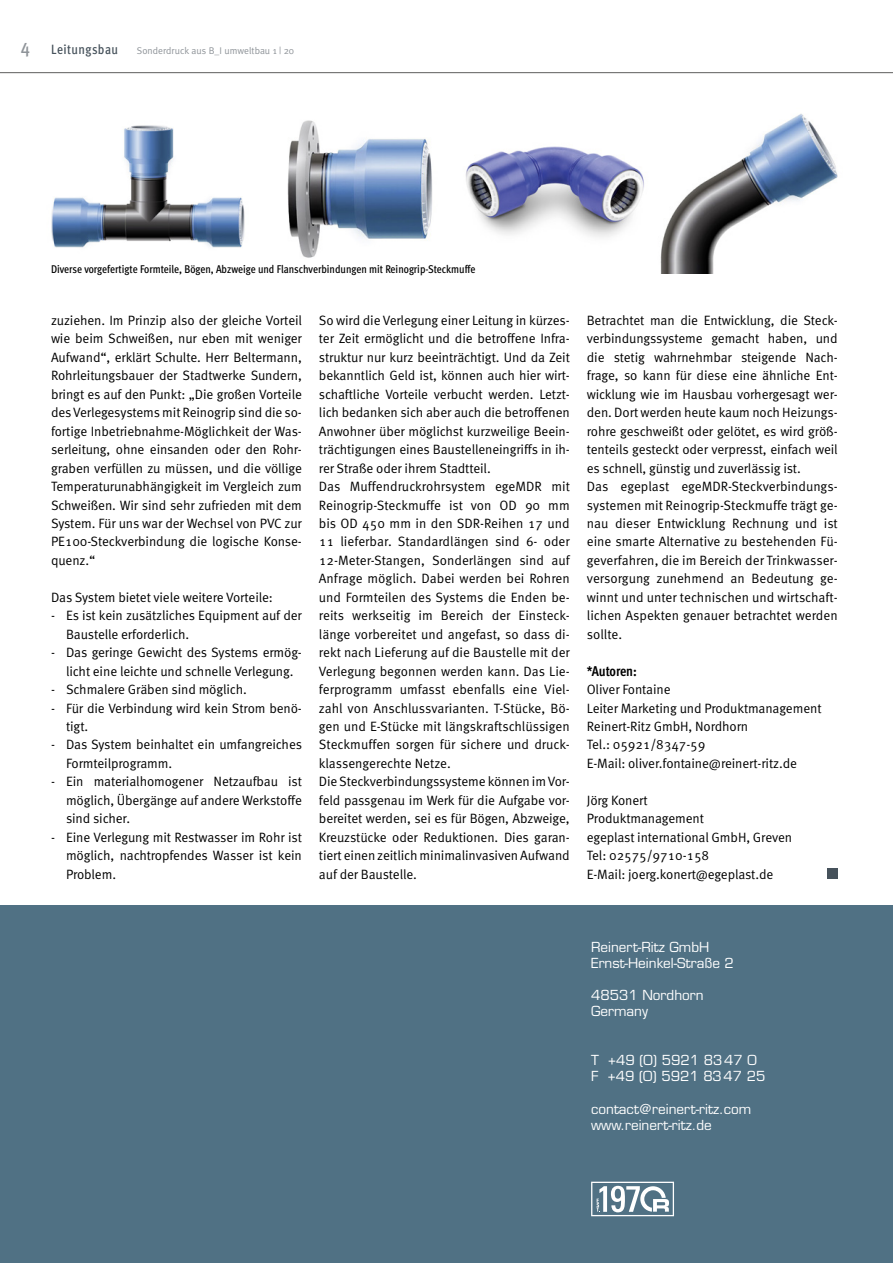
<style>
.page{position:relative;width:893px;height:1263px;background:#fff}
.page>*{position:absolute;margin:0;border:0;box-sizing:border-box;transform-origin:0 0}
.t1{font:700 condensed 14.25px "Meta OT";letter-spacing:-.01em;color:#000}
.t2{font:13.5px/18.5px "Meta OT";letter-spacing:-.01em;color:#000}
.t3{font:13.5px/16.2px "Eurostile LT Std";color:#fff}
.t4{font:500 condensed 13.5px "Meta OT";letter-spacing:.03em;color:#46525b}
.t5{font:500 condensed 11.25px "Meta OT";color:#000}
.t6{font:9.75px "Meta Plus Normal";color:#8f9499}
.s1{font-size:19.5px;color:#8f9499}
</style>
<div class="page">
<hr style="left:0;top:72px;width:893px;height:1px;background:#5e5e5d">
<div style="left:0;top:906px;width:893px;height:357px;background:#507184"></div>
<svg style="left:591px;top:1182px;width:83px;height:34px"></svg>
<img style="left:660px;top:114px;width:178px;height:160px">
<img style="left:287px;top:120px;width:145px;height:138px">
<img style="left:51px;top:125px;width:194px;height:123px">
<img style="left:465px;top:146px;width:179px;height:91px">
<div style="left:827px;top:868px;width:11px;height:10px;background:#46525b"></div>
<p class="t4" style="left:21px;top:44px;width:99px"><span class="s1">4</span> Leitungsbau</p>
<p class="t6" style="left:137px;top:47px;width:159px">Sonderdruck aus B_I umweltbau 1 | 20</p>
<p class="t5" style="left:51px;top:265px;width:426px">Diverse vorgefertigte Formteile, Bögen, Abzweige und Flanschverbindungen mit Reinogrip-Steckmuffe</p>
<p class="t2" style="left:51px;top:312px;width:252px;text-align:justify">zuziehen. Im Prinzip also der gleiche Vorteil wie beim Schweißen, nur eben mit weniger Aufwand“, erklärt Schulte. Herr Beltermann, Rohrleitungsbauer der Stadtwerke Sundern, bringt es auf den Punkt: „Die großen Vorteile des Verlegesystems mit Reinogrip sind die so&shy;fortige Inbetriebnahme-Möglichkeit der Was&shy;serleitung, ohne einsanden oder den Rohr&shy;graben verfüllen zu müssen, und die völlige Temperaturunabhängigkeit im Vergleich zum Schweißen. Wir sind sehr zufrieden mit dem System. Für uns war der Wechsel von PVC zur PE100-Steckverbindung die logische Konse&shy;quenz.“</p>
<p class="t2" style="left:51px;top:588px;width:223px">Das System bietet viele weitere Vorteile:</p>
<p class="t2" style="left:66px;top:607px;width:237px;text-indent:-15px">- Es ist kein zusätzliches Equipment auf der<br>Baustelle erforderlich.</p>
<p class="t2" style="left:51px;top:644px;width:252px;text-align:center">- Das geringe Gewicht des Systems ermög&shy;licht eine leichte und schnelle Verlegung.</p>
<p class="t2" style="left:51px;top:681px;width:197px">- Schmalere Gräben sind möglich.</p>
<p class="t2" style="left:66px;top:699px;width:237px;text-indent:-15px">- Für die Verbindung wird kein Strom benö&shy;tigt.</p>
<p class="t2" style="left:66px;top:736px;width:238px;text-indent:-15px">- Das System beinhaltet ein umfangreiches<br>Formteilprogramm.</p>
<p class="t2" style="left:66px;top:773px;width:237px;text-align:justify;text-indent:-15px">- Ein materialhomogener Netzaufbau ist möglich, Übergänge auf andere Werkstoffe sind sicher.</p>
<p class="t2" style="left:66px;top:828px;width:237px;text-align:justify;text-indent:-15px">- Eine Verlegung mit Restwasser im Rohr ist möglich, nachtropfendes Wasser ist kein Problem.</p>
<p class="t2" style="left:319px;top:312px;width:252px">So wird die Verlegung einer Leitung in kürzes&shy;ter Zeit ermöglicht und die betroffene Infra&shy;struktur nur kurz beeinträchtigt. Und da Zeit bekanntlich Geld ist, können auch hier wirt&shy;schaftliche Vorteile verbucht werden. Letzt&shy;lich bedanken sich aber auch die betroffenen Anwohner über möglichst kurzweilige Beein&shy;trächtigungen eines Baustelleneingriffs in ih&shy;rer Straße oder ihrem Stadtteil.<br>Das Muffendruckrohrsystem egeMDR mit Reinogrip-Steckmuffe ist von OD 90 mm bis OD 450 mm in den SDR-Reihen 17 und 11 lieferbar. Standardlängen sind 6- oder 12-Meter-Stangen, Sonderlängen sind auf Anfrage möglich. Dabei werden bei Rohren und Formteilen des Systems die Enden be&shy;reits werkseitig im Bereich der Einsteck&shy;länge vorbereitet und angefast, so dass di&shy;rekt nach Lieferung auf die Baustelle mit der Verlegung begonnen werden kann. Das Lie&shy;ferprogramm umfasst ebenfalls eine Viel&shy;zahl von Anschlussvarianten. T-Stücke, Bö&shy;gen und E-Stücke mit längskraftschlüssigen Steckmuffen sorgen für sichere und druck&shy;klassengerechte Netze.<br>Die Steckverbindungssysteme können im Vor&shy;feld passgenau im Werk für die Aufgabe vor&shy;bereitet werden, sei es für Bögen, Abzweige, Kreuzstücke oder Reduktionen. Dies garan&shy;tiert einen zeitlich minimalinvasiven Aufwand auf der Baustelle.</p>
<p class="t2" style="left:587px;top:312px;width:253px">Betrachtet man die Entwicklung, die Steck&shy;verbindungssysteme gemacht haben, und die stetig wahrnehmbar steigende Nach&shy;frage, so kann für diese eine ähnliche Ent&shy;wicklung wie im Hausbau vorhergesagt wer&shy;den. Dort werden heute kaum noch Heizungs&shy;rohre geschweißt oder gelötet, es wird größ&shy;tenteils gesteckt oder verpresst, einfach weil es schnell, günstig und zuverlässig ist.<br>Das egeplast egeMDR-Steckverbindungs&shy;systemen mit Reinogrip-Steckmuffe trägt ge&shy;nau dieser Entwicklung Rechnung und ist eine smarte Alternative zu bestehenden Fü&shy;geverfahren, die im Bereich der Trinkwasser&shy;versorgung zunehmend an Bedeutung ge&shy;winnt und unter technischen und wirtschaft&shy;lichen Aspekten genauer betrachtet werden sollte.</p>
<p class="t1" style="left:587px;top:662px;width:51px">*Autoren:</p>
<p class="t2" style="left:587px;top:681px;width:236px">Oliver Fontaine<br>Leiter Marketing und Produktmanagement<br>Reinert-Ritz GmbH, Nordhorn<br>Tel.: 05921/8347-59<br>E-Mail: oliver.fontaine@reinert-ritz.de</p>
<p class="t2" style="left:587px;top:791px;width:207px">Jörg Konert<br>Produktmanagement<br>egeplast international GmbH, Greven<br>Tel: 02575/9710-158<br>E-Mail: joerg.konert@egeplast.de</p>
<p class="t3" style="left:591px;top:940px;width:144px">Reinert-Ritz GmbH<br>Ernst-Heinkel-Straße 2</p>
<p class="t3" style="left:591px;top:988px;width:114px">48531 Nordhorn<br>Germany</p>
<p class="t3" style="left:591px;top:1053px;width:176px">T +49 (0) 5921 83 47 0<br>F +49 (0) 5921 83 47 25</p>
<p class="t3" style="left:591px;top:1102px;width:162px">contact@reinert-ritz.com www.reinert-ritz.de</p>
</div>
